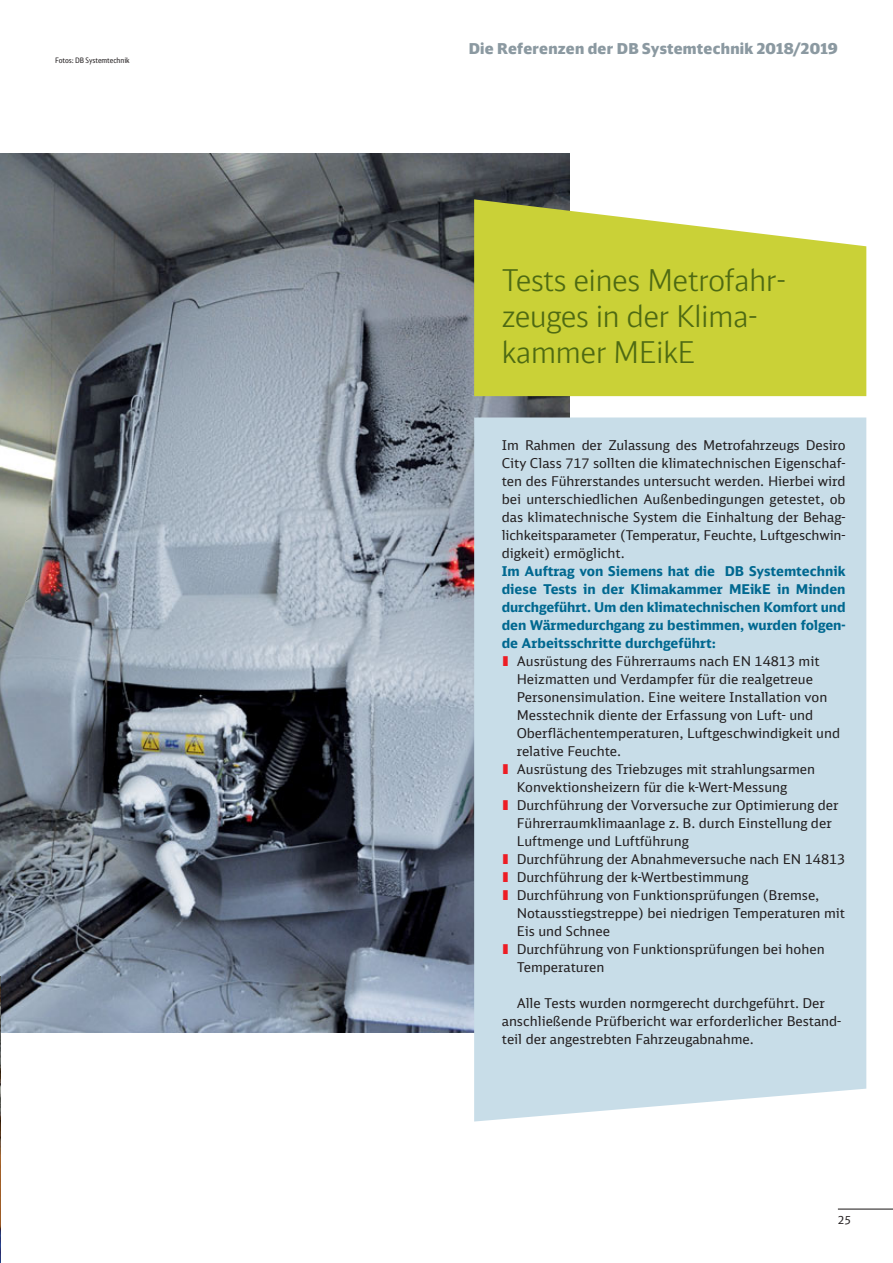
<style>
.page{position:relative;width:893px;height:1263px;background:#fff}
.page>*{position:absolute;margin:0;border:0;box-sizing:border-box;transform-origin:0 0}
.t1{font:300 30px/36px "DB Head";color:#4e6a13}
.t2{font:900 15px "DB Head";letter-spacing:.02em;color:#8b99a1}
.t3{font:13.5px/18px "DB Sans";color:#231f20;text-align:justify}
.t4{font:700 13.5px "DB Sans";letter-spacing:-.005em;color:#006890}
.t5{font:11.25px "DB Sans";color:#231f20}
.t6{font:7.5px "DB Sans Cond";letter-spacing:-.005em;color:#231f20}
.s1{font-family:"DB Head";font-weight:900;color:#ed1c24}
</style>
<div class="page">
<hr style="left:837px;top:1208px;width:55px;height:1px;background:#231f20">
<img style="left:0;top:154px;width:570px;height:878px">
<div style="left:474px;top:417px;width:392px;height:704px;background:#c8dde8"></div>
<svg style="left:474px;top:199px;width:392px;height:197px;background:#ced54d"></svg>
<img style="left:0;top:976px;width:1px;height:287px">
<p class="t6" style="left:55px;top:57px;width:76px">Fotos: DB Systemtechnik</p>
<p class="t2" style="left:468px;top:42px;width:371px">Die Referenzen der DB Systemtechnik 2018/2019</p>
<h1 class="t1" style="left:502px;top:265px;width:286px">Tests eines Metrofahr&shy;zeuges in der Klima&shy;kammer MEikE</h1>
<p class="t3" style="left:502px;top:437px;width:345px">Im Rahmen der Zulassung des Metrofahrzeugs Desiro City Class 717 sollten die klimatechnischen Eigenschaf - ten des Führerstandes untersucht werden. Hierbei wird bei unterschiedlichen Außenbedingungen getestet, ob das klimatechnische System die Einhaltung der Behag - lichkeitsparameter (Temperatur, Feuchte, Luftgeschwin - digkeit) ermöglicht.</p>
<p class="t4" style="left:502px;top:566px;width:345px">Im Auftrag von Siemens hat die DB Systemtechnik</p>
<p class="t4" style="left:502px;top:584px;width:345px">diese Tests in der Klimakammer MEikE in Minden</p>
<p class="t4" style="left:502px;top:602px;width:345px">durchgeführt. Um den klimatechnischen Komfort und</p>
<p class="t4" style="left:502px;top:620px;width:345px">den Wärmedurch gang zu bestimmen, wurden folgen -</p>
<p class="t4" style="left:502px;top:638px;width:216px">de Arbeitsschritte durchgeführt:</p>
<p class="t3" style="left:502px;top:653px;width:319px"><span class="s1">I</span> Ausrüstung des Führerraums nach EN 14813 mit</p>
<p class="t3" style="left:516px;top:671px;width:298px">Heizmatten und Verdampfer für die realgetreue</p>
<p class="t3" style="left:516px;top:689px;width:312px">Personensimulation. Eine weitere Installation von</p>
<p class="t3" style="left:516px;top:707px;width:298px">Messtechnik diente der Erfassung von Luft- und</p>
<p class="t3" style="left:516px;top:725px;width:325px">Oberflächentemperaturen, Luftgeschwindigkeit und</p>
<p class="t3" style="left:516px;top:743px;width:106px">relative Feuchte.</p>
<p class="t3" style="left:502px;top:761px;width:315px"><span class="s1">I</span> Ausrüstung des Triebzuges mit strahlungsarmen</p>
<p class="t3" style="left:516px;top:779px;width:272px">Konvektionsheizern für die k-Wert-Messung</p>
<p class="t3" style="left:502px;top:797px;width:338px"><span class="s1">I</span> Durchführung der Vorversuche zur Optimierung der</p>
<p class="t3" style="left:516px;top:815px;width:316px">Führerraumklimaanlage z. B. durch Einstellung der</p>
<p class="t3" style="left:516px;top:833px;width:174px">Luftmenge und Luftführung</p>
<p class="t3" style="left:502px;top:851px;width:345px"><span class="s1">I</span> Durchführung der Abnahmeversuche nach EN 14813</p>
<p class="t3" style="left:502px;top:869px;width:248px"><span class="s1">I</span> Durchführung der k-Wertbestimmung</p>
<p class="t3" style="left:502px;top:887px;width:319px"><span class="s1">I</span> Durchführung von Funktionsprüfungen (Bremse,</p>
<p class="t3" style="left:516px;top:905px;width:330px">Notausstiegstreppe) bei niedrigen Temperaturen mit</p>
<p class="t3" style="left:516px;top:923px;width:95px">Eis und Schnee</p>
<p class="t3" style="left:502px;top:941px;width:324px"><span class="s1">I</span> Durchführung von Funktionsprüfungen bei hohen</p>
<p class="t3" style="left:516px;top:959px;width:89px">Temperaturen</p>
<p class="t3" style="left:502px;top:995px;width:341px;text-align:left;text-indent:15px">Alle Tests wurden normgerecht durchgeführt. Der anschließende Prüfbericht war erforderlicher Bestand - teil der angestrebten Fahrzeugabnahme.</p>
<p class="t5" style="left:837px;top:1215px;width:15px">25</p>
</div>
